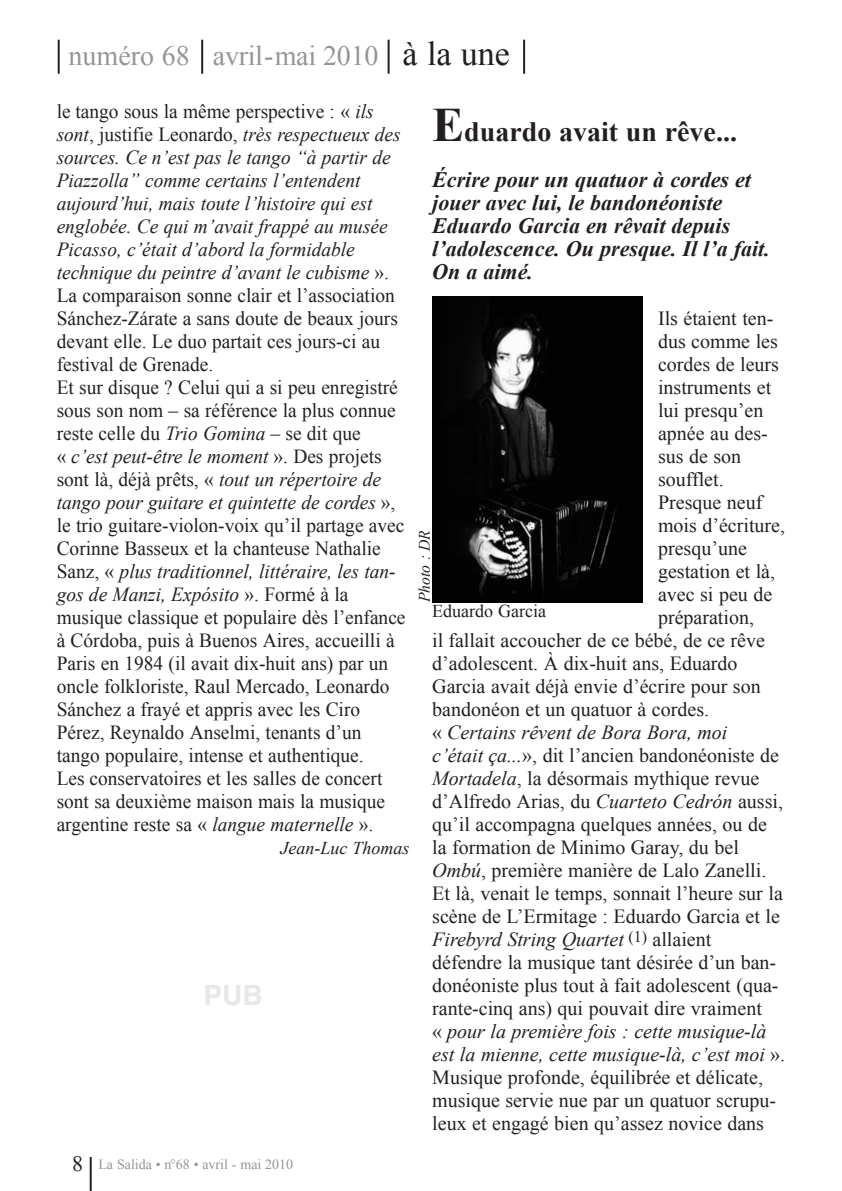
<style>
.page{position:relative;width:842px;height:1191px;background:#fff}
.page>*{position:absolute;margin:0;border:0;box-sizing:border-box;transform-origin:0 0}
.t1{font:28px "Times New Roman";letter-spacing:-.01em;color:#939598}
.t2{font:700 28px "Times New Roman";color:#231f20}
.t3{font:700 28px "Helvetica";color:#e6e7e9}
.t4{font:italic 700 22px/23px "Times New Roman";color:#231f20}
.t5{font:20px/23px "Times New Roman";color:#231f20}
.t6{font:italic 20px "Times New Roman";color:#231f20}
.t7{font:italic 18px "Times New Roman";color:#231f20}
.t8{font:18px "Times New Roman";color:#231f20}
.t9{font:italic 16px "Times New Roman";color:#231f20}
.t10{font:14px "Times New Roman";color:#939598}
.s1{font-size:34px;color:#231f20}
.s2{font-style:italic}
.s3{font-size:22px;color:#231f20}
.s4{font-size:48px}
.s5{font-style:normal}
</style>
<div class="page">
<hr style="left:90px;top:1157px;width:2px;height:34px;background:#231f20">
<img style="left:432px;top:296px;width:210px;height:306px">
<hr style="left:58px;top:40px;width:2px;height:34px;background:#231f20">
<hr style="left:201px;top:40px;width:2px;height:34px;background:#231f20">
<hr style="left:388px;top:40px;width:2px;height:34px;background:#231f20">
<hr style="left:523px;top:40px;width:2px;height:34px;background:#231f20">
<h1 class="t1" style="left:69px;top:40px;width:443px">numéro 68 avril-mai 2010 <span class="s1">à la une</span></h1>
<p class="t5" style="left:57px;top:100px;width:350px">le tango sous la même perspective : « <span class="s2">ils sont</span>, justifie Leonardo, <span class="s2">très respectueux des sources. Ce n’est pas le tango “à partir de Piazzolla” comme certains l’entendent aujourd’hui, mais toute l’histoire qui est englobée. Ce qui m’avait frappé au musée Picasso, c’était d’abord la formidable technique du peintre d’avant le cubisme</span> ».<br>La comparaison sonne clair et l’association Sánchez-Zárate a sans doute de beaux jours devant elle. Le duo partait ces jours-ci au festival de Grenade.<br>Et sur disque ? Celui qui a si peu enregistré sous son nom – sa référence la plus connue reste celle du <span class="s2">Trio Gomina</span> – se dit que<br>« <span class="s2">c’est peut-être le moment</span> ». Des projets sont là, déjà prêts, « <span class="s2">tout un répertoire de tango pour guitare et quintette de cordes</span> », le trio guitare-violon-voix qu’il partage avec Corinne Basseux et la chanteuse Nathalie Sanz, « <span class="s2">plus traditionnel, littéraire, les tan&shy;gos de Manzi, Expósito</span> ». Formé à la musique classique et populaire dès l’enfance à Córdoba, puis à Buenos Aires, accueilli à Paris en 1984 (il avait dix-huit ans) par un oncle folkloriste, Raul Mercado, Leonardo Sánchez a frayé et appris avec les Ciro Pérez, Reynaldo Anselmi, tenants d’un tango populaire, intense et authentique.<br>Les conservatoires et les salles de concert sont sa deuxième maison mais la musique argentine reste sa « <span class="s2">langue maternelle</span> ».</p>
<p class="t7" style="left:281px;top:838px;width:130px">Jean-Luc Thomas</p>
<h1 class="t3" style="left:204px;top:983px;width:61px">PUB</h1>
<p class="t10" style="left:72px;top:1156px;width:223px"><span class="s3">8</span> La Salida • n°68 • avril - mai 2010</p>
<h1 class="t2" style="left:432px;top:116px;width:306px"><span class="s4">E</span>duardo avait un rêve...</h1>
<p class="t4" style="left:432px;top:168px;width:339px">Écrire pour un quatuor à cordes et jouer avec lui, le bandonéoniste<br>Eduardo Garcia en rêvait depuis l’adolescence. Ou presque. Il l’a fait.<br>On a aimé.</p>
<p class="t5" style="left:658px;top:307px;width:117px">Ils étaient ten-</p>
<p class="t5" style="left:658px;top:330px;width:121px">dus comme les</p>
<p class="t5" style="left:658px;top:353px;width:122px">cordes de leurs</p>
<p class="t5" style="left:658px;top:376px;width:115px">instruments et</p>
<p class="t5" style="left:658px;top:399px;width:107px">lui presqu’en</p>
<p class="t5" style="left:658px;top:422px;width:111px">apnée au des-</p>
<p class="t5" style="left:658px;top:445px;width:85px">sus de son</p>
<p class="t5" style="left:658px;top:468px;width:67px">soufflet.</p>
<p class="t5" style="left:658px;top:491px;width:106px">Presque neuf</p>
<p class="t5" style="left:658px;top:514px;width:129px">mois d’écriture,</p>
<p class="t5" style="left:658px;top:537px;width:90px">presqu’une</p>
<p class="t5" style="left:658px;top:560px;width:119px">gestation et là,</p>
<p class="t5" style="left:658px;top:583px;width:116px">avec si peu de</p>
<p class="t5" style="left:658px;top:606px;width:98px">préparation,</p>
<p class="t5" style="left:432px;top:629px;width:334px">il fallait accoucher de ce bébé, de ce rêve</p>
<p class="t5" style="left:432px;top:652px;width:307px">d’adolescent. À dix-huit ans, Eduardo</p>
<p class="t5" style="left:432px;top:675px;width:330px">Garcia avait déjà envie d’écrire pour son</p>
<p class="t5" style="left:432px;top:698px;width:278px">bandonéon et un quatuor à cordes.</p>
<p class="t6" style="left:432px;top:721px;width:297px"><span class="s5">«</span> Certains rêvent de Bora Bora, moi</p>
<p class="t5" style="left:432px;top:744px;width:348px"><span class="s2">c’était ça...</span>», dit l’ancien bandonéoniste de</p>
<p class="t5" style="left:432px;top:767px;width:328px"><span class="s2">Mortadela</span>, la désormais mythique revue</p>
<p class="t5" style="left:432px;top:790px;width:352px">d’Alfredo Arias, du <span class="s2">Cuarteto Cedrón</span> aussi,</p>
<p class="t5" style="left:432px;top:813px;width:336px">qu’il accompagna quelques années, ou de</p>
<p class="t5" style="left:432px;top:836px;width:308px">la formation de Minimo Garay, du bel</p>
<p class="t5" style="left:432px;top:859px;width:336px"><span class="s2">Ombú</span>, première manière de Lalo Zanelli.</p>
<p class="t5" style="left:432px;top:882px;width:352px">Et là, venait le temps, sonnait l’heure sur la</p>
<p class="t5" style="left:432px;top:905px;width:349px">scène de L’Ermitage : Eduardo Garcia et le</p>
<p class="t6" style="left:432px;top:928px;width:281px">Firebyrd String Quartet <sup>(1)</sup> <span class="s5">allaient</span></p>
<p class="t5" style="left:432px;top:951px;width:346px">défendre la musique tant désirée d’un ban-</p>
<p class="t5" style="left:432px;top:974px;width:348px">donéoniste plus tout à fait adolescent (qua-</p>
<p class="t5" style="left:432px;top:997px;width:331px">rante-cinq ans) qui pouvait dire vraiment</p>
<p class="t6" style="left:432px;top:1020px;width:336px"><span class="s5">«</span> pour la première fois : cette musique-là</p>
<p class="t6" style="left:432px;top:1043px;width:354px">est la mienne, cette musique-là, c’est moi <span class="s5">».</span></p>
<p class="t5" style="left:432px;top:1066px;width:332px">Musique profonde, équilibrée et délicate,</p>
<p class="t5" style="left:432px;top:1089px;width:346px">musique servie nue par un quatuor scrupu-</p>
<p class="t5" style="left:432px;top:1112px;width:333px">leux et engagé bien qu’assez novice dans</p>
<p class="t9" style="left:415px;top:602px;width:74px;rotate:-90deg">Photo : DR</p>
<p class="t8" style="left:432px;top:600px;width:115px">Eduardo Garcia</p>
</div>
